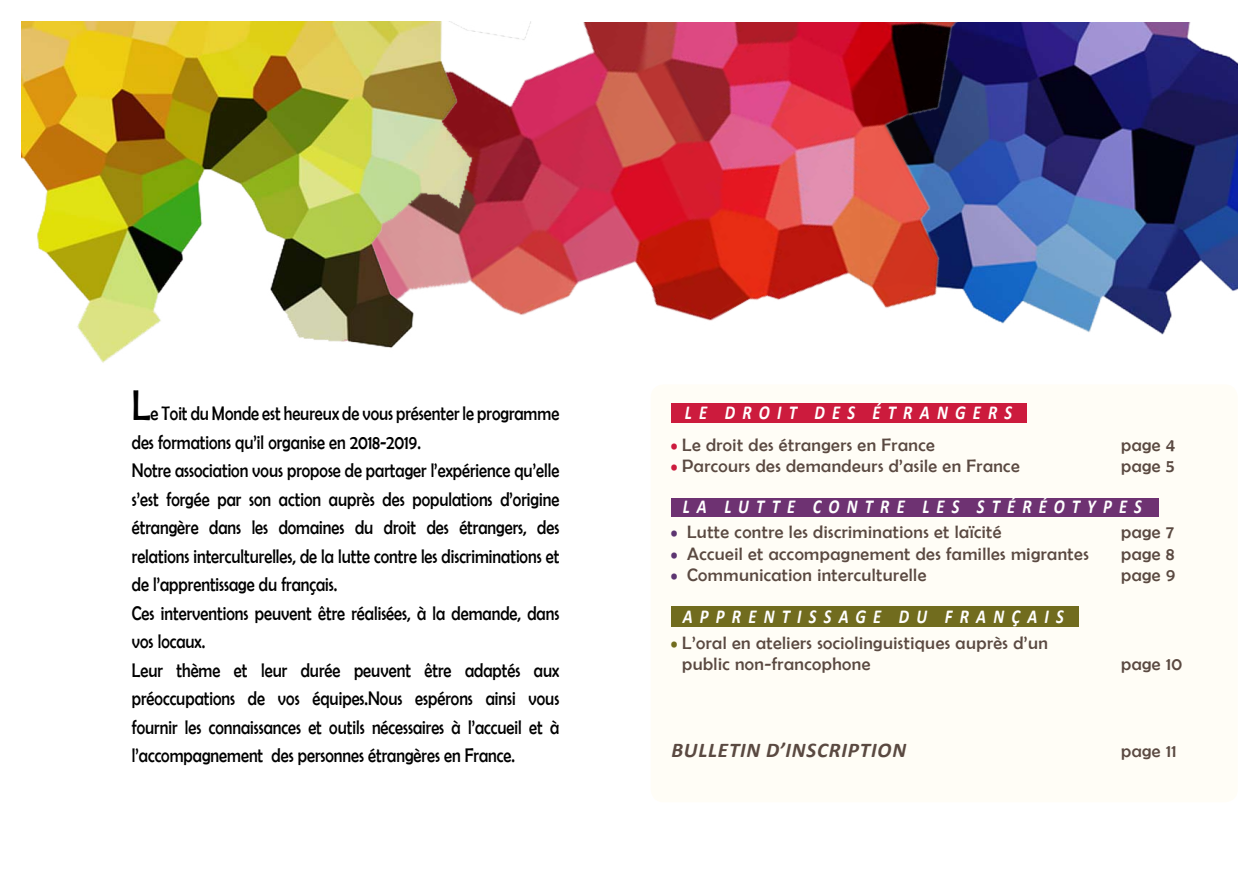
<style>
.page{position:relative;width:1259px;height:893px;background:#fff}
.page>*{position:absolute;margin:0;border:0;box-sizing:border-box;transform-origin:0 0}
.t1{font:italic 700 21px "Calibri";letter-spacing:.04em;color:#5a4941}
.t2{font:19.8px/28.5px "Berlin Sans FB";color:#000;scale:.83 1}
.t3{font:italic 700 19.8px "Calibri";letter-spacing:.44em;color:#fff;scale:.83 1}
.t4{font:18px/21.6px "Berlin Sans FB";letter-spacing:.025em;color:#5a4941}
.s1{font-size:43.2px}
.s2{font-size:15px;color:#cc1b3d}
.s3{font-size:15px;color:#5d3571}
.s4{font-size:15px;color:#716c1e}
</style>
<div class="page">
<img style="left:965px;top:22px;width:273px;height:313px">
<img style="left:629px;top:22px;width:336px;height:299px">
<div style="left:651px;top:384px;width:586px;height:418px;background:#fffdf6;border-radius:13px"></div>
<div style="left:671px;top:403px;width:355px;height:20px;background:#cc1b3d"></div>
<div style="left:671px;top:498px;width:487px;height:18px;background:#6e3272"></div>
<div style="left:671px;top:606px;width:408px;height:21px;background:#716c1e"></div>
<img style="left:21px;top:21px;width:608px;height:342px">
<p class="t2" style="left:132px;top:399px;width:516px"><span class="s1">L</span>e Toit du Monde est heureux de vous présenter le programme des formations qu’il organise en 2018-2019.<br>Notre association vous propose de partager l’expérience qu’elle s’est forgée par son action auprès des populations d’origine étrangère dans les domaines du droit des étrangers, des relations interculturelles, de la lutte contre les discriminations et de l’apprentissage du français.<br>Ces interventions peuvent être réalisées, à la demande, dans vos locaux.<br>Leur thème et leur durée peuvent être adaptés aux préoccupations de vos équipes.Nous espérons ainsi vous fournir les connaissances et outils nécessaires à l’accueil et à l’accompagnement des personnes étrangères en France.</p>
<p class="t3" style="left:685px;top:400px;width:396px">LE DROIT DES ÉTRANGERS</p>
<p class="t4" style="left:671px;top:434px;width:265px"><span class="s2">•</span> Le droit des étrangers en France</p>
<p class="t4" style="left:1121px;top:434px;width:55px">page 4</p>
<p class="t4" style="left:671px;top:455px;width:350px"><span class="s2">•</span> Parcours des demandeurs d’asile en France</p>
<p class="t4" style="left:1121px;top:455px;width:55px">page 5</p>
<p class="t3" style="left:682px;top:494px;width:555px">LA LUTTE CONTRE LES STÉRÉOTYPES</p>
<p class="t4" style="left:671px;top:521px;width:332px"><span class="s3">•</span> Lutte contre les discriminations et laïcité</p>
<p class="t4" style="left:1121px;top:521px;width:54px">page 7</p>
<p class="t4" style="left:671px;top:543px;width:419px"><span class="s3">•</span> Accueil et accompagnement des familles migrantes</p>
<p class="t4" style="left:1121px;top:543px;width:55px">page 8</p>
<p class="t4" style="left:671px;top:564px;width:257px"><span class="s3">•</span> Communication interculturelle</p>
<p class="t4" style="left:1121px;top:564px;width:56px">page 9</p>
<p class="t3" style="left:682px;top:604px;width:461px">APPRENTISSAGE DU FRANÇAIS</p>
<p class="t4" style="left:682px;top:631px;width:367px;text-indent:-11px"><span class="s4">•</span> L’oral en ateliers sociolinguistiques auprès d’un public non-francophone</p>
<p class="t4" style="left:1121px;top:653px;width:63px">page 10</p>
<p class="t1" style="left:671px;top:736px;width:25px">BULLETIN</p>
<p class="t1" style="left:766px;top:736px;width:142px">D’INSCRIPTION</p>
<p class="t4" style="left:1121px;top:739px;width:57px">page 11</p>
</div>
